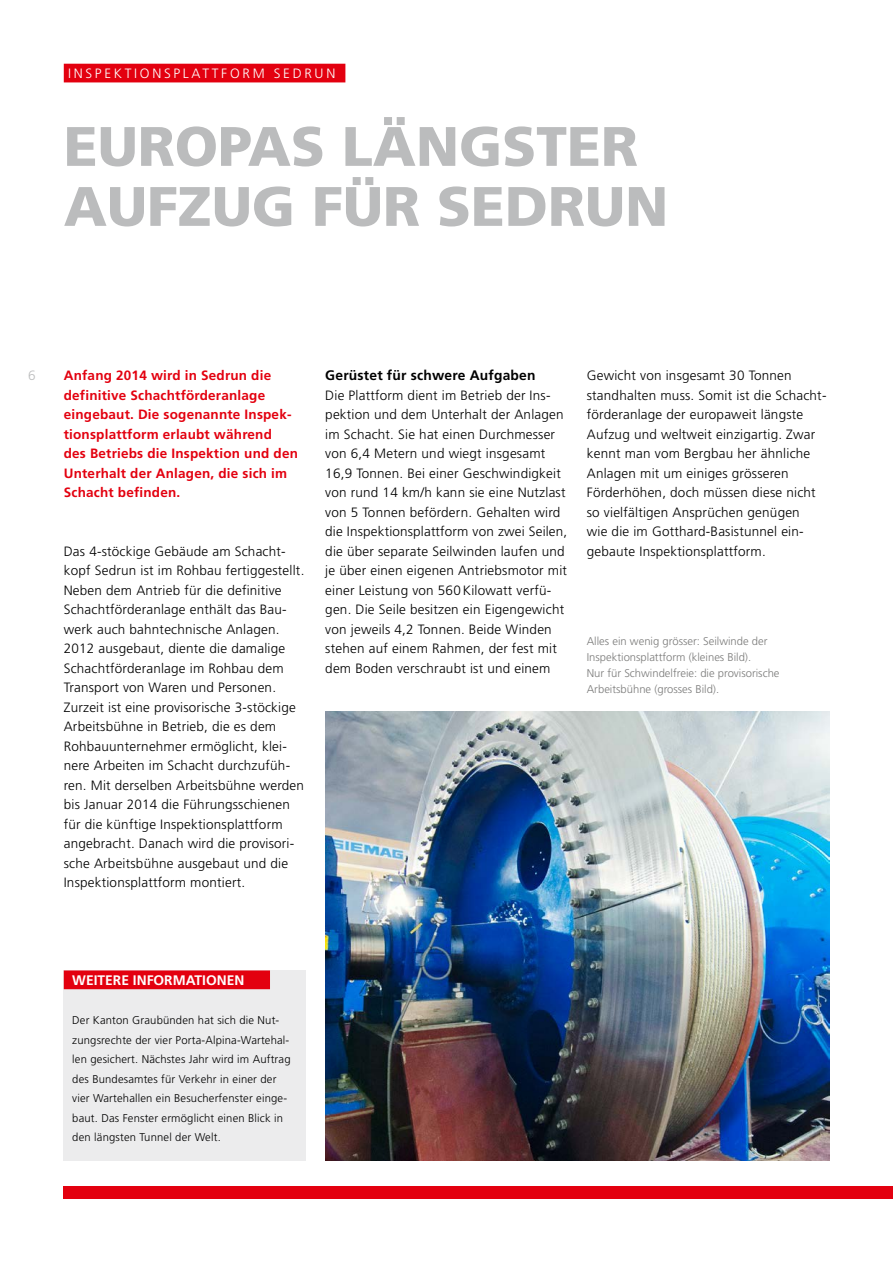
<style>
.page{position:relative;width:893px;height:1263px;background:#fff}
.page>*{position:absolute;margin:0;border:0;box-sizing:border-box;transform-origin:0 0}
.t1{font:900 55.5px/60px "Frutiger";color:#bbbcbd}
.t2{font:700 13.8px "Frutiger";letter-spacing:.015em;color:#000}
.t3{font:700 13.8px "Frutiger";color:#fff}
.t4{font:300 13.5px/19.5px "Frutiger";letter-spacing:.015em;color:#000}
.t5{font:700 13.5px/19.5px "Frutiger";letter-spacing:.015em;color:#e3000f}
.t6{font:300 13.5px "Frutiger";letter-spacing:.2em;color:#fff}
.t7{font:300 13.5px "Frutiger";color:#bbbcbd}
.t8{font:300 11.25px/19.5px "Frutiger";letter-spacing:.015em;color:#000}
.t9{font:300 11.25px/15.8px "Frutiger";color:#7b7b7a}
</style>
<div class="page">
<div style="left:64px;top:64px;width:281px;height:18px;background:#e3000f"></div>
<div style="left:64px;top:1186px;width:829px;height:13px;background:#e3000f"></div>
<img style="left:325px;top:712px;width:504px;height:448px">
<div style="left:64px;top:970px;width:242px;height:190px;background:#ececed"></div>
<div style="left:64px;top:970px;width:206px;height:19px;background:#e3000f"></div>
<p class="t6" style="left:68px;top:66px;width:269px">INSPEKTIONSPLATTFORM SEDRUN</p>
<h1 class="t1" style="left:64px;top:116px;width:606px">EUROPAS LÄNGSTER<br>AUFZUG FÜR SEDRUN</h1>
<p class="t7" style="left:28px;top:368px;width:9px">6</p>
<p class="t5" style="left:64px;top:366px;width:236px">Anfang 2014 wird in Sedrun die definitive Schachtförderanlage eingebaut. Die sogenannte Inspek&shy;tionsplattform erlaubt während<br>des Betriebs die Inspektion und den<br>Unterhalt der Anlagen, die sich im<br>Schacht befinden.</p>
<p class="t4" style="left:64px;top:541px;width:242px">Das 4-stöckige Gebäude am Schacht&shy;kopf Sedrun ist im Rohbau fertiggestellt.<br>Neben dem Antrieb für die definitive Schachtförderanlage enthält das Bau&shy;werk auch bahntechnische Anlagen.<br>2012 ausgebaut, diente die damalige Schachtförderanlage im Rohbau dem Transport von Waren und Personen.<br>Zurzeit ist eine provisorische 3-stöckige Arbeitsbühne in Betrieb, die es dem Rohbauunternehmer ermöglicht, klei&shy;nere Arbeiten im Schacht durchzufüh&shy;ren. Mit derselben Arbeitsbühne werden bis Januar 2014 die Führungsschienen für die künftige Inspektionsplattform angebracht. Danach wird die provisori&shy;sche Arbeitsbühne ausgebaut und die Inspektionsplattform montiert.</p>
<p class="t2" style="left:325px;top:367px;width:212px">Gerüstet für schwere Aufgaben</p>
<p class="t4" style="left:325px;top:385px;width:244px">Die Plattform dient im Betrieb der Ins&shy;pektion und dem Unterhalt der Anlagen im Schacht. Sie hat einen Durchmesser von 6,4 Metern und wiegt insgesamt 16,9 Tonnen. Bei einer Geschwindigkeit von rund 14 km/h kann sie eine Nutzlast von 5 Tonnen befördern. Gehalten wird die Inspektionsplattform von zwei Seilen, die über separate Seilwinden laufen und je über einen eigenen Antriebsmotor mit einer Leistung von 560 Kilowatt verfü&shy;gen. Die Seile besitzen ein Eigengewicht von jeweils 4,2 Tonnen. Beide Winden stehen auf einem Rahmen, der fest mit dem Boden verschraubt ist und einem</p>
<p class="t4" style="left:587px;top:366px;width:241px">Gewicht von insgesamt 30 Tonnen standhalten muss. Somit ist die Schacht&shy;förderanlage der europaweit längste Aufzug und weltweit einzigartig. Zwar kennt man vom Bergbau her ähnliche Anlagen mit um einiges grösseren Förderhöhen, doch müssen diese nicht so vielfältigen Ansprüchen genügen<br>wie die im Gotthard-Basistunnel ein&shy;gebaute Inspektionsplattform.</p>
<p class="t9" style="left:587px;top:633px;width:194px">Alles ein wenig grösser: Seilwinde der Inspektionsplattform (kleines Bild).<br>Nur für Schwindelfreie: die provisorische Arbeitsbühne (grosses Bild).</p>
<p class="t3" style="left:72px;top:972px;width:174px">WEITERE INFORMATIONEN</p>
<p class="t8" style="left:72px;top:1010px;width:220px">Der Kanton Graubünden hat sich die Nut&shy;zungsrechte der vier Porta-Alpina-Wartehal&shy;len gesichert. Nächstes Jahr wird im Auftrag des Bundesamtes für Verkehr in einer der vier Wartehallen ein Besucherfenster einge&shy;baut. Das Fenster ermöglicht einen Blick in den längsten Tunnel der Welt.</p>
</div>
